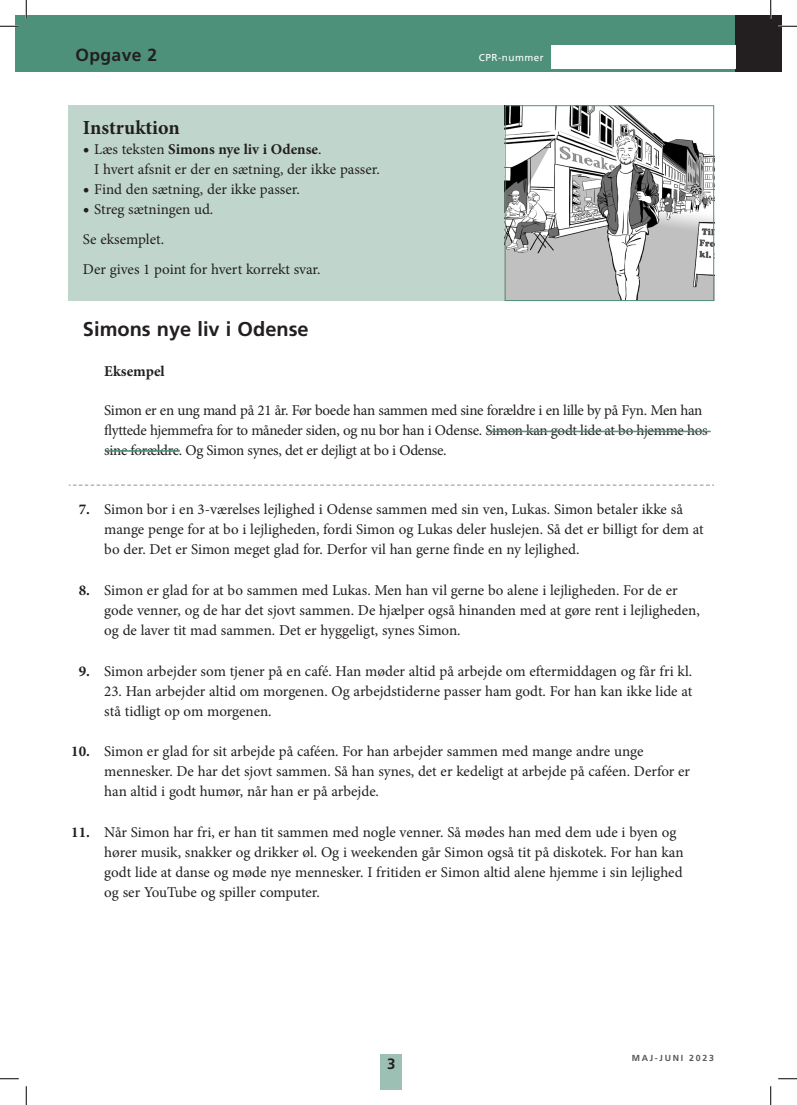
<style>
.page{position:relative;width:797px;height:1105px;background:#fff}
.page>*{position:absolute;margin:0;border:0;box-sizing:border-box;transform-origin:0 0}
.t1{font:700 20px "Frutiger LT Std";color:#231f20}
.t2{font:700 20px "Minion Pro";letter-spacing:-.005em;color:#231f20}
.t3{font:700 17.5px "Frutiger LT Std";letter-spacing:.02em;color:#231f20}
.t4{font:15px/20px "Minion Pro";color:#231f20}
.t5{font:15px/20px "Minion Pro";letter-spacing:-.02em;color:#231f20}
.t6{font:700 15px "Minion Pro";color:#231f20}
.t7{font:700 15px "Frutiger LT Std";color:#231f20}
.t8{font:10px "Frutiger LT";letter-spacing:.05em;color:#fff}
.t9{font:700 8.75px "Frutiger LT Std";letter-spacing:.2em;color:#57585a}
.s1{font-size:17.5px}
.s2{font-weight:700}
</style>
<div class="page">
<svg style="left:69px;top:484px;width:645px;height:2px"></svg>
<div style="left:69px;top:16px;width:666px;height:56px;background:#4d917a"></div>
<div style="left:735px;top:16px;width:46px;height:56px;background:#231f20"></div>
<div style="left:16px;top:16px;width:56px;height:56px;background:#4d917a"></div>
<div style="left:551px;top:46px;width:184px;height:23px;background:#fff"></div>
<div style="left:381px;top:1054px;width:21px;height:35px;background:#9dc0b4"></div>
<div style="left:69px;top:105px;width:645px;height:196px;background:#c0d6cd"></div>
<img style="left:507px;top:107px;width:205px;height:192px">
<div style="left:505px;top:105px;width:209px;height:196px;border:1px solid #4d917a"></div>
<hr style="left:487px;top:431px;width:223px;height:1px;background:#4d917a">
<hr style="left:105px;top:450px;width:75px;height:1px;background:#4d917a">
<hr style="left:105px;top:451px;width:75px;height:1px;background:#4d917a">
<svg style="left:0;top:25px;width:19px;height:2px"></svg>
<svg style="left:778px;top:25px;width:19px;height:2px"></svg>
<svg style="left:0;top:1078px;width:19px;height:1px"></svg>
<svg style="left:778px;top:1078px;width:19px;height:1px"></svg>
<svg style="left:25px;top:0;width:2px;height:19px"></svg>
<svg style="left:25px;top:1086px;width:2px;height:19px"></svg>
<svg style="left:770px;top:0;width:1px;height:19px"></svg>
<svg style="left:770px;top:1086px;width:1px;height:19px"></svg>
<p class="t3" style="left:76px;top:45px;width:83px">Opgave 2</p>
<p class="t8" style="left:479px;top:52px;width:67px">CPR-nummer</p>
<h1 class="t2" style="left:83px;top:114px;width:98px">Instruktion</h1>
<p class="t4" style="left:94px;top:139px;width:287px;text-indent:-11px"><span class="s1">•</span> Læs teksten <span class="s2">Simons nye liv i Odense</span>.<br>I hvert afsnit er der en sætning, der ikke passer.</p>
<p class="t4" style="left:83px;top:179px;width:218px"><span class="s1">•</span> Find den sætning, der ikke passer.</p>
<p class="t4" style="left:83px;top:194px;width:239px;line-height:30px"><span class="s1">•</span> Streg sætningen ud.<br>Se eksemplet.<br>Der gives 1 point for hvert korrekt svar.</p>
<h1 class="t1" style="left:83px;top:317px;width:227px">Simons nye liv i Odense</h1>
<p class="t6" style="left:104px;top:361px;width:62px">Eksempel</p>
<p class="t5" style="left:104px;top:400px;width:605px">Simon er en ung mand på 21 år. Før boede han sammen med sine forældre i en lille by på Fyn. Men han flyttede hjemmefra for to måneder siden, og nu bor han i Odense. Simon kan godt lide at bo hjemme hos sine forældre. Og Simon synes, det er dejligt at bo i Odense.</p>
<p class="t4" style="left:104px;top:499px;width:601px;text-indent:-25px"><span class="s2">7.</span> Simon bor i en 3-værelses lejlighed i Odense sammen med sin ven, Lukas. Simon betaler ikke så mange penge for at bo i lejligheden, fordi Simon og Lukas deler huslejen. Så det er billigt for dem at bo der. Det er Simon meget glad for. Derfor vil han gerne finde en ny lejlighed.</p>
<p class="t4" style="left:104px;top:580px;width:597px;text-indent:-25px"><span class="s2">8.</span> Simon er glad for at bo sammen med Lukas. Men han vil gerne bo alene i lejligheden. For de er gode venner, og de har det sjovt sammen. De hjælper også hinanden med at gøre rent i lejligheden, og de laver tit mad sammen. Det er hyggeligt, synes Simon.</p>
<p class="t4" style="left:79px;top:661px;width:615px"><span class="s2">9.</span> Simon arbejder som tjener på en café. Han møder altid på arbejde om eftermiddagen og får fri kl.</p>
<p class="t4" style="left:104px;top:681px;width:589px">23. Han arbejder altid om morgenen. Og arbejdstiderne passer ham godt. For han kan ikke lide at stå tidligt op om morgenen.</p>
<p class="t4" style="left:104px;top:742px;width:587px;text-indent:-33px"><span class="s2">10.</span> Simon er glad for sit arbejde på caféen. For han arbejder sammen med mange andre unge mennesker. De har det sjovt sammen. Så han synes, det er kedeligt at arbejde på caféen. Derfor er han altid i godt humør, når han er på arbejde.</p>
<p class="t4" style="left:104px;top:823px;width:581px;text-indent:-33px"><span class="s2">11.</span> Når Simon har fri, er han tit sammen med nogle venner. Så mødes han med dem ude i byen og hører musik, snakker og drikker øl. Og i weekenden går Simon også tit på diskotek. For han kan godt lide at danse og møde nye mennesker. I fritiden er Simon altid alene hjemme i sin lejlighed og ser YouTube og spiller computer.</p>
<p class="t7" style="left:387px;top:1055px;width:10px">3</p>
<p class="t9" style="left:631px;top:1052px;width:84px">MAJ-JUNI 2023</p>
</div>
